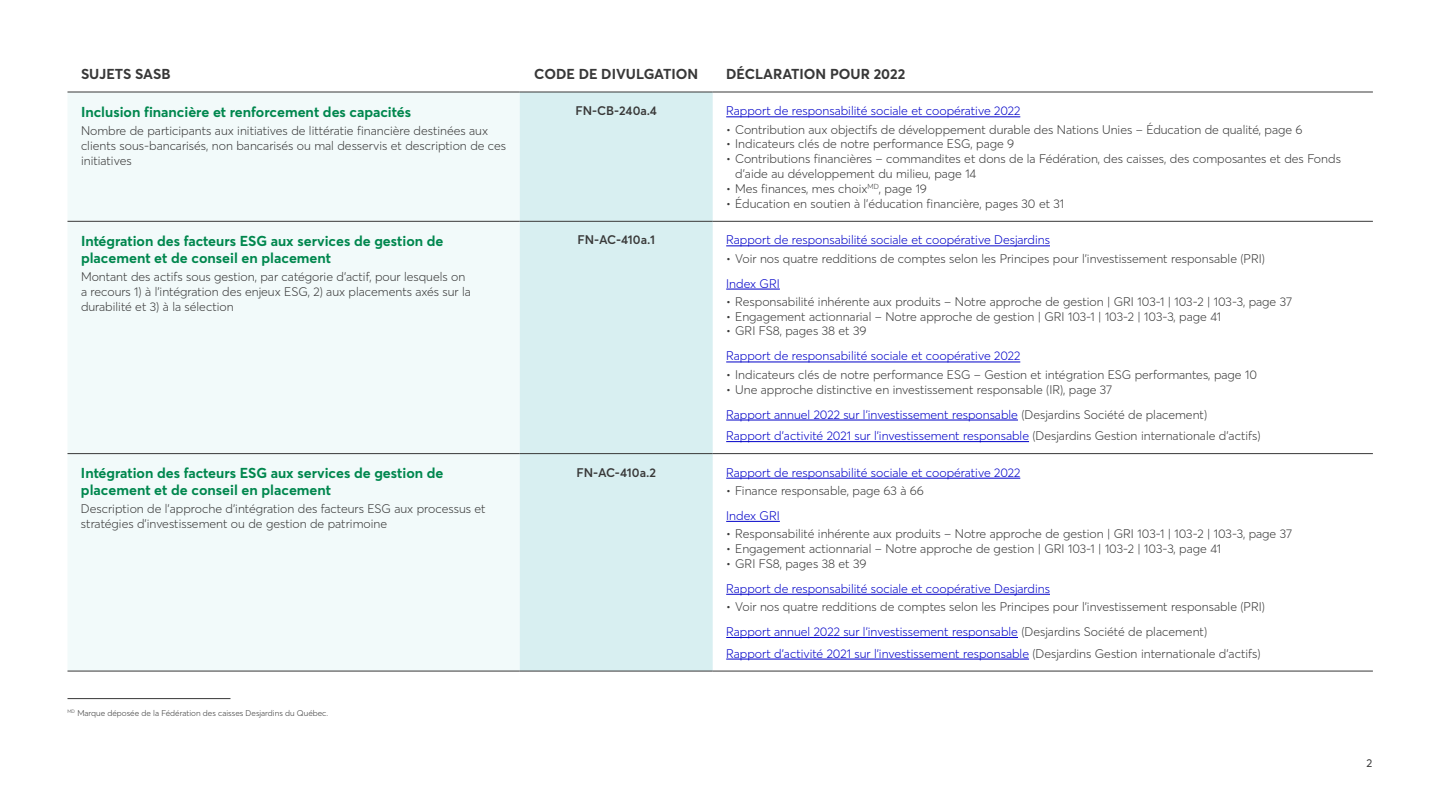
<style>
.page{position:relative;width:1440px;height:810px;background:#fff}
.page>*{position:absolute;margin:0;border:0;box-sizing:border-box;transform-origin:0 0}
.t1{font:700 14.25px/17.1px "Desjardins Sans";color:#00874e}
.TH{font:700 14.25px "Desjardins Sans";color:#383838}
.TD{font:300 12.38px/14.9px "Desjardins Sans";color:#383838}
.TD-2{font:300 12.38px "Desjardins Sans";color:#0000c8}
.TD-3{font:600 12.38px "Desjardins Sans";color:#383838}
.t2{font:11.25px "Averta";color:#383838}
.t3{font:300 8.25px "Desjardins Sans";color:#383838}
.s1{color:#383838}
</style>
<div class="page">
<div style="left:68px;top:93px;width:452px;height:578px;background:#f2fafa"></div>
<div style="left:520px;top:93px;width:193px;height:578px;background:#d8eff1"></div>
<hr style="left:68px;top:92px;width:452px;height:1px;background:#383838">
<hr style="left:520px;top:92px;width:193px;height:1px;background:#383838">
<hr style="left:713px;top:92px;width:660px;height:1px;background:#383838">
<hr style="left:68px;top:453px;width:452px;height:1px;background:#383838">
<hr style="left:520px;top:453px;width:193px;height:1px;background:#383838">
<hr style="left:713px;top:453px;width:660px;height:1px;background:#383838">
<hr style="left:68px;top:671px;width:452px;height:1px;background:#383838">
<hr style="left:520px;top:671px;width:193px;height:1px;background:#383838">
<hr style="left:713px;top:671px;width:660px;height:1px;background:#383838">
<hr style="left:68px;top:221px;width:452px;height:1px;background:#383838">
<hr style="left:520px;top:221px;width:193px;height:1px;background:#383838">
<hr style="left:713px;top:221px;width:660px;height:1px;background:#383838">
<hr style="left:726px;top:117px;width:294px;height:1px;background:#0000c8">
<hr style="left:726px;top:246px;width:324px;height:1px;background:#0000c8">
<hr style="left:726px;top:289px;width:54px;height:1px;background:#0000c8">
<hr style="left:726px;top:362px;width:294px;height:1px;background:#0000c8">
<hr style="left:726px;top:420px;width:292px;height:1px;background:#0000c8">
<hr style="left:726px;top:441px;width:303px;height:1px;background:#0000c8">
<hr style="left:726px;top:478px;width:294px;height:1px;background:#0000c8">
<hr style="left:726px;top:521px;width:54px;height:1px;background:#0000c8">
<hr style="left:726px;top:594px;width:324px;height:1px;background:#0000c8">
<hr style="left:726px;top:637px;width:292px;height:1px;background:#0000c8">
<hr style="left:726px;top:659px;width:303px;height:1px;background:#0000c8">
<hr style="left:68px;top:698px;width:162px;height:1px;background:#383838">
<p class="TH" style="left:81px;top:65px;width:91px">SUJETS SASB</p>
<p class="TH" style="left:534px;top:65px;width:166px">CODE DE DIVULGATION</p>
<p class="TH" style="left:726px;top:65px;width:181px">DÉCLARATION POUR 2022</p>
<h2 class="t1" style="left:81px;top:103px;width:332px">Inclusion financière et renforcement des capacités</h2>
<p class="TD" style="left:81px;top:123px;width:427px">Nombre de participants aux initiatives de littératie financière destinées aux clients sous-bancarisés, non bancarisés ou mal desservis et description de ces initiatives</p>
<p class="TD-3" style="left:575px;top:103px;width:83px">FN-CB-240a.4</p>
<h3 class="TD-2" style="left:726px;top:103px;width:296px">Rapport de responsabilité sociale et coopérative 2022</h3>
<p class="TD" style="left:726px;top:122px;width:578px">• Contribution aux objectifs de développement durable des Nations Unies – Éducation de qualité, page 6</p>
<p class="TD" style="left:726px;top:137px;width:290px">• Indicateurs clés de notre performance ESG, page 9</p>
<p class="TD" style="left:735px;top:151px;width:607px;text-indent:-9px">• Contributions financières − commandites et dons de la Fédération, des caisses, des composantes et des Fonds d’aide au développement du milieu, page 14</p>
<p class="TD" style="left:726px;top:181px;width:202px">• Mes finances, mes choix<sup>MD</sup>, page 19</p>
<p class="TD" style="left:726px;top:196px;width:340px">• Éducation en soutien à l’éducation financière, pages 30 et 31</p>
<h2 class="t1" style="left:81px;top:232px;width:364px">Intégration des facteurs ESG aux services de gestion de placement et de conseil en placement</h2>
<p class="TD" style="left:81px;top:269px;width:392px">Montant des actifs sous gestion, par catégorie d’actif, pour lesquels on a recours 1) à l’intégration des enjeux ESG, 2) aux placements axés sur la durabilité et 3) à la sélection</p>
<h2 class="t1" style="left:81px;top:464px;width:364px">Intégration des facteurs ESG aux services de gestion de placement et de conseil en placement</h2>
<p class="TD" style="left:81px;top:502px;width:406px">Description de l’approche d’intégration des facteurs ESG aux processus et stratégies d’investissement ou de gestion de patrimoine</p>
<p class="t3" style="left:68px;top:708px;width:262px"><sup>MD</sup> Marque déposée de la Fédération des caisses Desjardins du Québec.</p>
<p class="TD-3" style="left:578px;top:232px;width:79px">FN-AC-410a.1</p>
<h3 class="TD-2" style="left:726px;top:232px;width:325px">Rapport de responsabilité sociale et coopérative Desjardins</h3>
<p class="TD" style="left:726px;top:251px;width:540px">• Voir nos quatre redditions de comptes selon les Principes pour l’investissement responsable (PRI)</p>
<h3 class="TD-2" style="left:726px;top:276px;width:55px">Index GRI</h3>
<p class="TD" style="left:726px;top:294px;width:567px">• Responsabilité inhérente aux produits – Notre approche de gestion | GRI 103-1 | 103-2 | 103-3, page 37</p>
<p class="TD" style="left:726px;top:309px;width:497px">• Engagement actionnarial – Notre approche de gestion | GRI 103-1 | 103-2 | 103-3, page 41</p>
<p class="TD" style="left:726px;top:324px;width:142px">• GRI FS8, pages 38 et 39</p>
<h3 class="TD-2" style="left:726px;top:349px;width:296px">Rapport de responsabilité sociale et coopérative 2022</h3>
<p class="TD" style="left:726px;top:367px;width:532px">• Indicateurs clés de notre performance ESG – Gestion et intégration ESG performantes, page 10</p>
<p class="TD" style="left:726px;top:382px;width:388px">• Une approche distinctive en investissement responsable (IR), page 37</p>
<p class="TD-2" style="left:726px;top:407px;width:483px">Rapport annuel 2022 sur l’investissement responsable <span class="s1">(Desjardins Société de placement)</span></p>
<p class="TD-2" style="left:726px;top:428px;width:536px">Rapport d’activité 2021 sur l’investissement responsable <span class="s1">(Desjardins Gestion internationale d’actifs)</span></p>
<p class="TD-3" style="left:576px;top:465px;width:81px">FN-AC-410a.2</p>
<h3 class="TD-2" style="left:726px;top:465px;width:296px">Rapport de responsabilité sociale et coopérative 2022</h3>
<p class="TD" style="left:726px;top:483px;width:199px">• Finance responsable, page 63 à 66</p>
<h3 class="TD-2" style="left:726px;top:508px;width:55px">Index GRI</h3>
<p class="TD" style="left:726px;top:526px;width:567px">• Responsabilité inhérente aux produits – Notre approche de gestion | GRI 103-1 | 103-2 | 103-3, page 37</p>
<p class="TD" style="left:726px;top:541px;width:497px">• Engagement actionnarial – Notre approche de gestion | GRI 103-1 | 103-2 | 103-3, page 41</p>
<p class="TD" style="left:726px;top:556px;width:142px">• GRI FS8, pages 38 et 39</p>
<h3 class="TD-2" style="left:726px;top:581px;width:325px">Rapport de responsabilité sociale et coopérative Desjardins</h3>
<p class="TD" style="left:726px;top:599px;width:540px">• Voir nos quatre redditions de comptes selon les Principes pour l’investissement responsable (PRI)</p>
<p class="TD-2" style="left:726px;top:624px;width:483px">Rapport annuel 2022 sur l’investissement responsable <span class="s1">(Desjardins Société de placement)</span></p>
<p class="TD-2" style="left:726px;top:646px;width:536px">Rapport d’activité 2021 sur l’investissement responsable <span class="s1">(Desjardins Gestion internationale d’actifs)</span></p>
<p class="t2" style="left:1367px;top:756px;width:7px">2</p>
</div>
